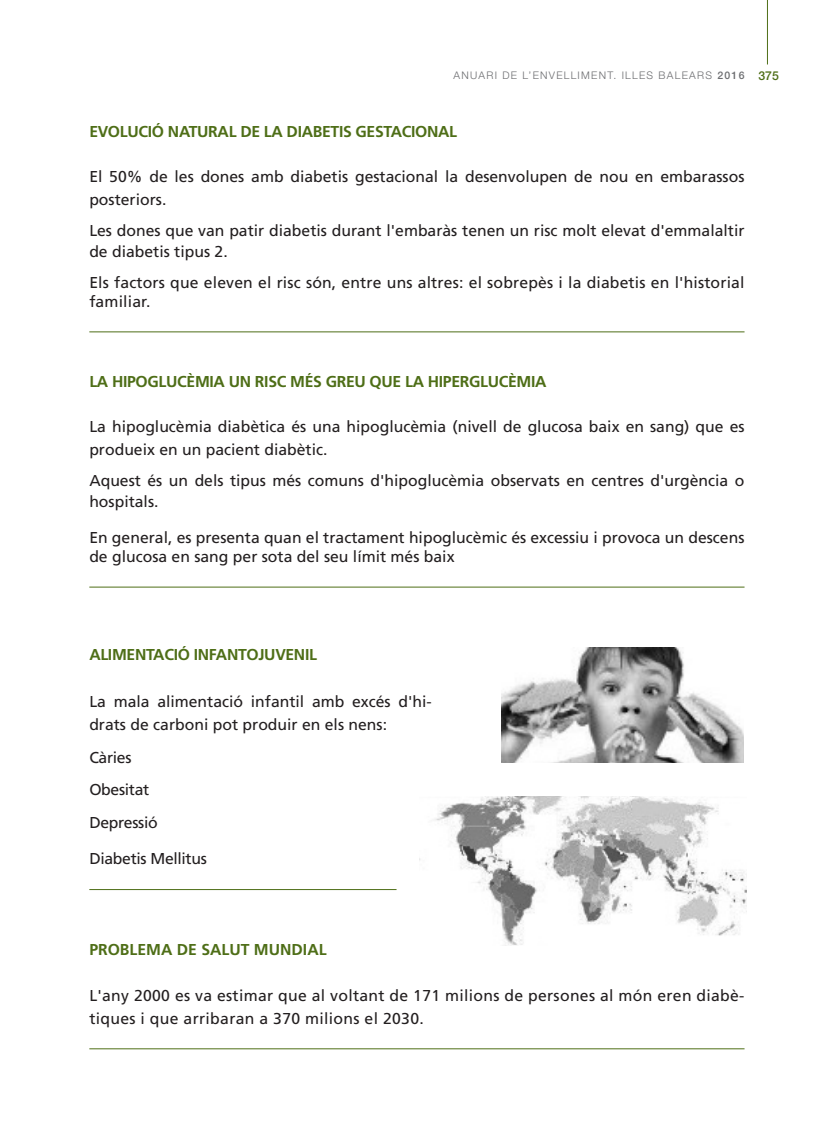
<style>
.page{position:relative;width:819px;height:1141px;background:#fff}
.page>*{position:absolute;margin:0;border:0;box-sizing:border-box;transform-origin:0 0}
.t1{font:15.75px/22.8px "Frutiger LT Std";color:#231f20}
.t2{font:700 15.75px "Frutiger LT Std";letter-spacing:-.02em;color:#4e6e17}
.t3{font:15.75px/22.8px "Frutiger LT Std";letter-spacing:.02em;color:#231f20}
.t4{font:15.75px/32.7px "Frutiger LT Std";letter-spacing:-.02em;color:#231f20}
.t5{font:700 15.75px "Frutiger LT Std";color:#4e6e17}
.t6{font:300 10.5px "Helvetica Neue LT Std";letter-spacing:.12em;color:#6c6d70}
.s1{font-weight:500}
.s2{font-weight:500;font-size:12.25px;color:#4e6e17}
</style>
<div class="page">
<hr style="left:767px;top:0;width:1px;height:64px;background:#4e6e17">
<hr style="left:89px;top:332px;width:655px;height:1px;background:#4e6e17">
<hr style="left:89px;top:587px;width:655px;height:1px;background:#4e6e17">
<hr style="left:89px;top:889px;width:307px;height:1px;background:#4e6e17">
<hr style="left:89px;top:1048px;width:655px;height:1px;background:#4e6e17">
<img style="left:501px;top:648px;width:242px;height:115px">
<img style="left:419px;top:796px;width:327px;height:149px">
<p class="t6" style="left:453px;top:69px;width:327px">ANUARI DE L’ENVELLIMENT. ILLES BALEARS <span class="s1">2016</span> <span class="s2">375</span></p>
<p class="t2" style="left:89px;top:122px;width:369px">EVOLUCIÓ NATURAL DE LA DIABETIS GESTACIONAL</p>
<p class="t1" style="left:89px;top:165px;width:656px">El 50% de les dones amb diabetis gestacional la desenvolupen de nou en embarassos posteriors.</p>
<p class="t1" style="left:89px;top:220px;width:656px;line-height:21px">Les dones que van patir diabetis durant l'embaràs tenen un risc molt elevat d'emmalaltir de diabetis tipus 2.</p>
<p class="t1" style="left:89px;top:273px;width:656px;line-height:19.2px">Els factors que eleven el risc són, entre uns altres: el sobrepès i la diabetis en l'historial familiar.</p>
<p class="t2" style="left:89px;top:372px;width:459px">LA HIPOGLUCÈMIA UN RISC MÉS GREU QUE LA HIPERGLUCÈMIA</p>
<p class="t1" style="left:89px;top:415px;width:656px">La hipoglucèmia diabètica és una hipoglucèmia (nivell de glucosa baix en sang) que es produeix en un pacient diabètic.</p>
<p class="t1" style="left:89px;top:470px;width:656px;line-height:21px">Aquest és un dels tipus més comuns d'hipoglucèmia observats en centres d'urgència o hospitals.</p>
<p class="t1" style="left:89px;top:528px;width:656px;line-height:19.2px">En general, es presenta quan el tractament hipoglucèmic és excessiu i provoca un descens de glucosa en sang per sota del seu límit més baix</p>
<p class="t2" style="left:89px;top:645px;width:229px">ALIMENTACIÓ INFANTOJUVENIL</p>
<p class="t1" style="left:89px;top:690px;width:344px">La mala alimentació infantil amb excés d'hi&shy;drats de carboni pot produir en els nens:</p>
<p class="t4" style="left:89px;top:741px;width:70px">Càries<br>Obesitat<br>Depressió</p>
<p class="t4" style="left:89px;top:843px;width:119px">Diabetis Mellitus</p>
<p class="t5" style="left:89px;top:941px;width:239px">PROBLEMA DE SALUT MUNDIAL</p>
<p class="t3" style="left:89px;top:984px;width:656px">L'any 2000 es va estimar que al voltant de 171 milions de persones al món eren diabè&shy;tiques i que arribaran a 370 milions el 2030.</p>
</div>
